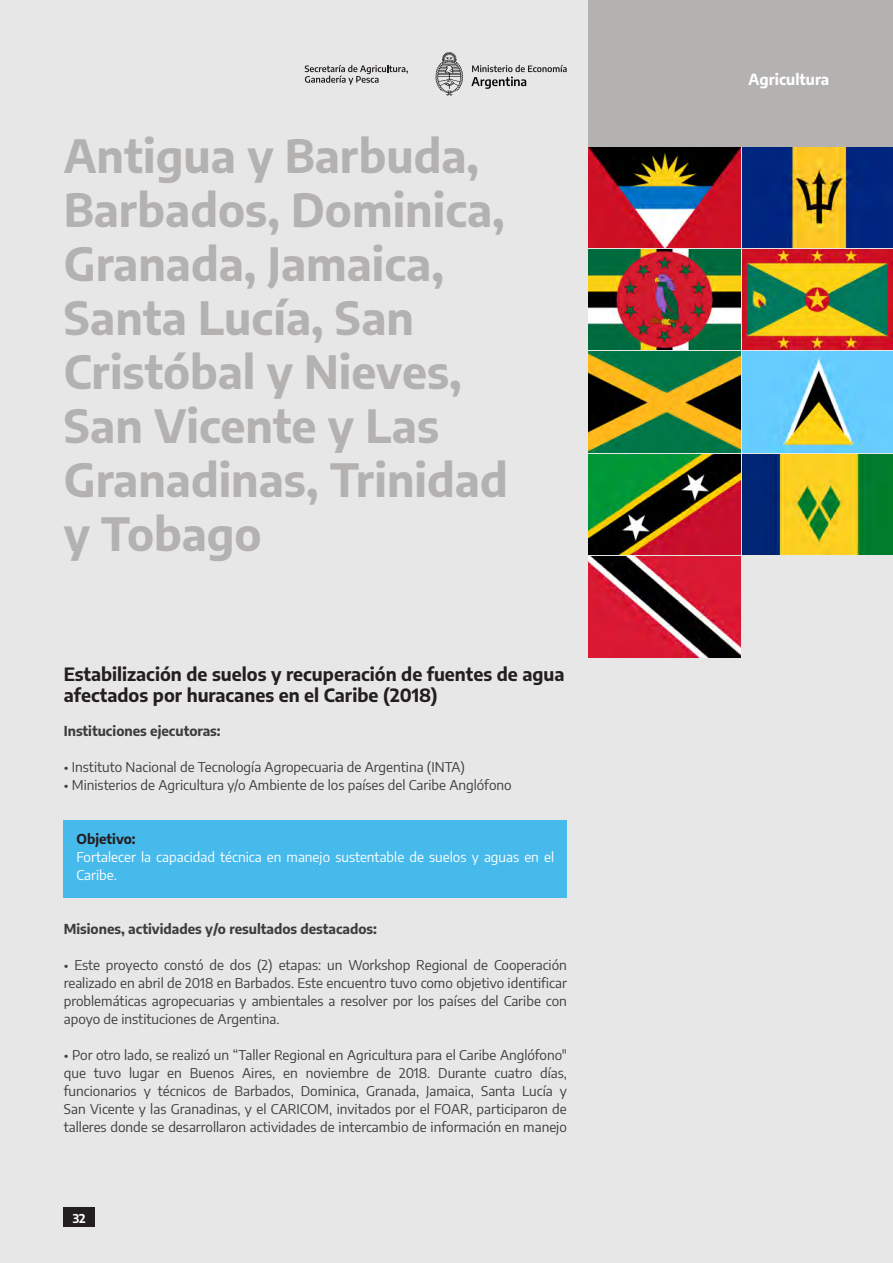
<style>
.page{position:relative;width:893px;height:1263px;background:#e8e7e7}
.page>*{position:absolute;margin:0;border:0;box-sizing:border-box;transform-origin:0 0}
.t1{font:700 45px/54px "Encode Sans";color:#b4b1b1}
.t2{font:700 18px/21px "Encode Sans";color:#231e20}
.t3{font:700 15px "Encode Sans";color:#fff}
.t4{font:13.5px/18px "Encode Sans";color:#3c3c3b;text-align:justify}
.t5{font:13.5px/18px "Encode Sans";color:#fff}
.t6{font:700 13.5px "Encode Sans";color:#3c3c3b}
.t7{font:700 13.5px "Encode Sans";color:#231e20}
.t8{font:700 12px "Encode Sans";color:#fff}
</style>
<div class="page">
<div style="left:64px;top:1208px;width:31px;height:19px;background:#231e20"></div>
<svg style="left:436px;top:52px;width:27px;height:44px"></svg>
<svg style="left:305px;top:65px;width:103px;height:20px"></svg>
<svg style="left:471px;top:65px;width:96px;height:24px"></svg>
<div style="left:64px;top:820px;width:503px;height:78px;background:#47baec"></div>
<img style="left:743px;top:147px;width:150px;height:100px">
<img style="left:743px;top:249px;width:150px;height:101px">
<img style="left:743px;top:454px;width:150px;height:100px">
<img style="left:743px;top:352px;width:150px;height:100px">
<img style="left:588px;top:147px;width:153px;height:100px">
<img style="left:588px;top:249px;width:153px;height:101px">
<img style="left:588px;top:454px;width:153px;height:100px">
<img style="left:588px;top:352px;width:153px;height:100px">
<img style="left:588px;top:557px;width:153px;height:100px">
<div style="left:588px;top:0;width:305px;height:147px;background:#b4b1b1"></div>
<h1 class="t1" style="left:64px;top:126px;width:445px">Antigua y Barbuda,<br>Barbados, Dominica,<br>Granada, Jamaica,<br>Santa Lucía, San<br>Cristóbal y Nieves,<br>San Vicente y Las<br>Granadinas, Trinidad y Tobago</h1>
<h2 class="t2" style="left:64px;top:662px;width:502px">Estabilización de suelos y recuperación de fuentes de agua afectados por huracanes en el Caribe (2018)</h2>
<p class="t6" style="left:64px;top:721px;width:158px">Instituciones ejecutoras:</p>
<p class="t4" style="left:64px;top:757px;width:403px">• Instituto Nacional de Tecnología Agropecuaria de Argentina (INTA)</p>
<p class="t4" style="left:64px;top:775px;width:449px">• Ministerios de Agricultura y/o Ambiente de los países del Caribe Anglófono</p>
<p class="t7" style="left:77px;top:829px;width:61px">Objetivo:</p>
<p class="t5" style="left:77px;top:847px;width:479px">Fortalecer la capacidad técnica en manejo sustentable de suelos y aguas en el<br>Caribe.</p>
<p class="t6" style="left:64px;top:919px;width:315px">Misiones, actividades y/o resultados destacados:</p>
<p class="t4" style="left:64px;top:955px;width:505px">• Este proyecto constó de dos (2) etapas: un Workshop Regional de Cooperación realizado en abril de 2018 en Barbados. Este encuentro tuvo como objetivo identificar problemáticas agropecuarias y ambientales a resolver por los países del Caribe con apoyo de instituciones de Argentina.</p>
<p class="t4" style="left:64px;top:1045px;width:505px">• Por otro lado, se realizó un “Taller Regional en Agricultura para el Caribe Anglófono" que tuvo lugar en Buenos Aires, en noviembre de 2018. Durante cuatro días, funcionarios y técnicos de Barbados, Dominica, Granada, Jamaica, Santa Lucía y San Vicente y las Granadinas, y el CARICOM, invitados por el FOAR, participaron de talleres donde se desarrollaron actividades de intercambio de información en manejo</p>
<p class="t8" style="left:73px;top:1209px;width:14px">32</p>
<p class="t3" style="left:749px;top:68px;width:82px">Agricultura</p>
</div>
